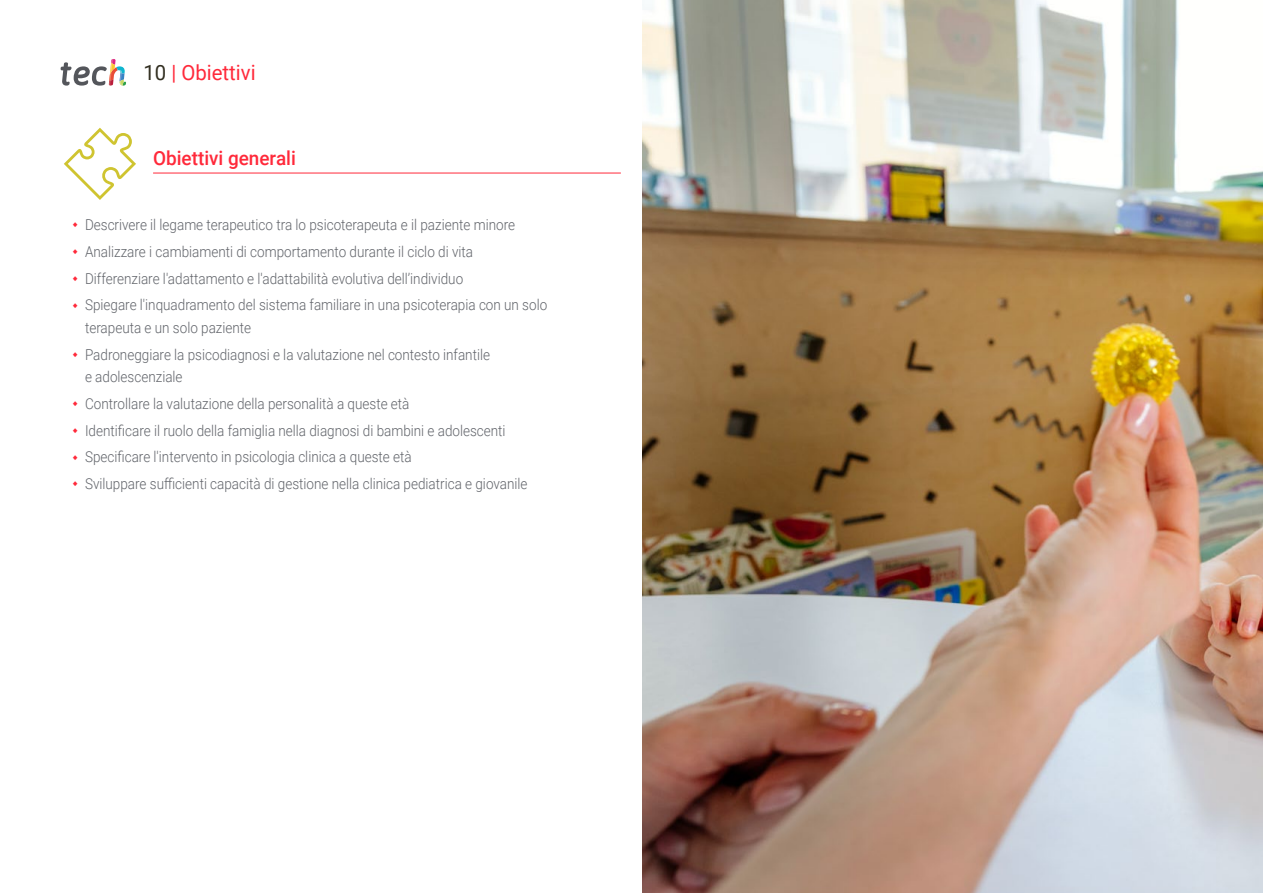
<style>
.page{position:relative;width:1263px;height:893px;background:#fff}
.page>*{position:absolute;margin:0;border:0;box-sizing:border-box;transform-origin:0 0}
.t1{font:21px "Roboto";color:#ff293a}
.t2{font:500 19.5px "Roboto";color:#ff293a}
.t3{font:300 15px/26.7px "Roboto";color:#61646a;scale:.9 1}
.s1{color:#312e20}
</style>
<div class="page">
<hr style="left:153px;top:173px;width:468px;height:1px;background:#ff293a">
<svg style="left:64px;top:128px;width:72px;height:72px"></svg>
<img style="left:642px;top:0;width:621px;height:893px">
<svg style="left:61px;top:59px;width:65px;height:27px"></svg>
<h1 class="t1" style="left:144px;top:57px;width:114px"><span class="s1">10</span> | Obiettivi</h1>
<h2 class="t2" style="left:153px;top:144px;width:144px">Obiettivi generali</h2>
<p class="t3" style="left:85px;top:211px;width:515px">Descrivere il legame terapeutico tra lo psicoterapeuta e il paziente minore Analizzare i cambiamenti di comportamento durante il ciclo di vita Differenziare l'adattamento e l'adattabilità evolutiva dell’individuo<br>Spiegare l'inquadramento del sistema familiare in una psicoterapia con un solo</p>
<p class="t3" style="left:85px;top:314px;width:451px">terapeuta e un solo paziente<br>Padroneggiare la psicodiagnosi e la valutazione nel contesto infantile</p>
<p class="t3" style="left:85px;top:363px;width:493px">e adolescenziale<br>Controllare la valutazione della personalità a queste età<br>Identificare il ruolo della famiglia nella diagnosi di bambini e adolescenti Specificare l'intervento in psicologia clinica a queste età<br>Sviluppare sufficienti capacità di gestione nella clinica pediatrica e giovanile</p>
</div>
